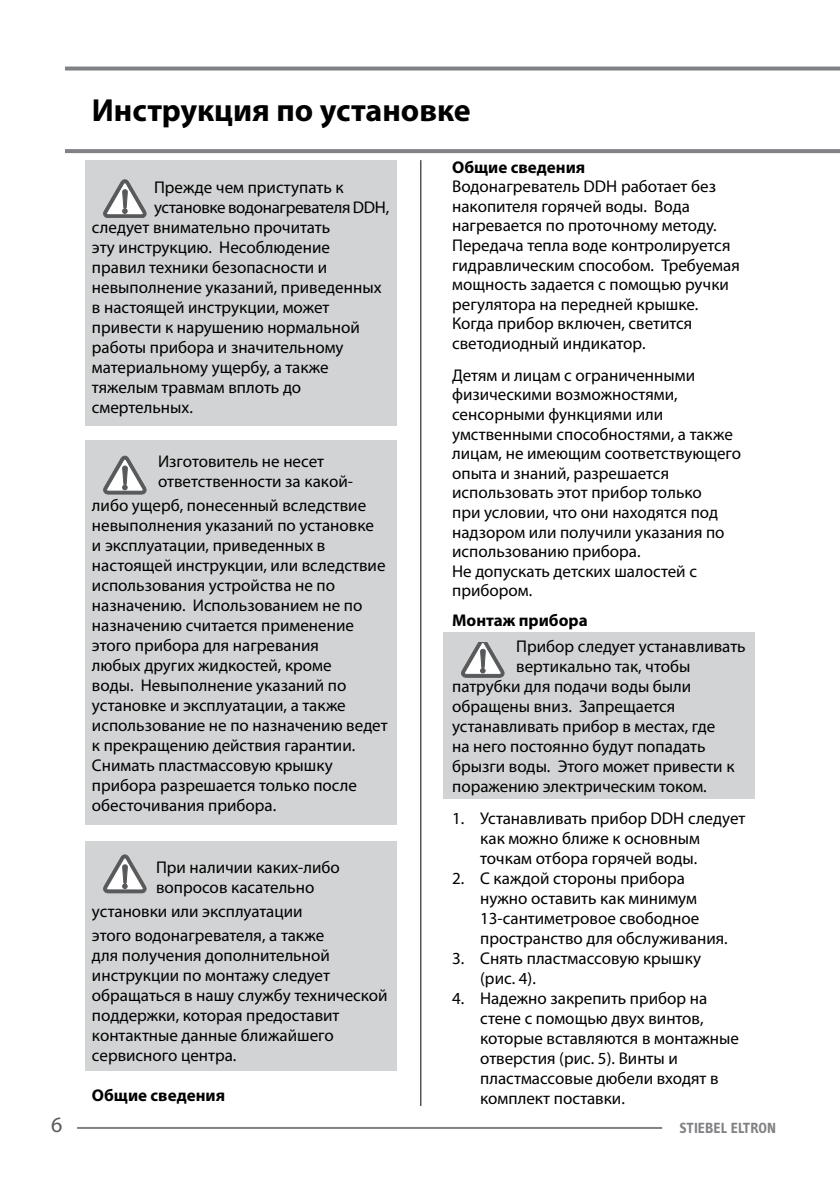
<style>
.page{position:relative;width:840px;height:1191px;background:#fff}
.page>*{position:absolute;margin:0;border:0;box-sizing:border-box;transform-origin:0 0}
.t1{font:700 32px "Myriad Pro";color:#000}
.t2{font:22px "Myriad Pro";color:#58595b}
.t3{font:17px/20px "Myriad Pro";color:#000}
.t4{font:700 17px "Myriad Pro";color:#000}
.t5{font:17px "Myriad Pro";letter-spacing:-.02em;color:#000}
.t6{font:700 15.2px "STE Info Text";color:#808285}
</style>
<div class="page">
<div style="left:85px;top:160px;width:311px;height:265px;background:#d1d3d4"></div>
<div style="left:85px;top:440px;width:311px;height:384px;background:#d1d3d4"></div>
<div style="left:442px;top:632px;width:312px;height:166px;background:#d1d3d4"></div>
<div style="left:85px;top:841px;width:311px;height:230px;background:#d1d3d4"></div>
<svg style="left:103px;top:179px;width:43px;height:39px"></svg>
<svg style="left:103px;top:456px;width:43px;height:38px"></svg>
<svg style="left:461px;top:642px;width:43px;height:35px"></svg>
<svg style="left:103px;top:854px;width:43px;height:39px"></svg>
<hr style="left:77px;top:1127px;width:584px;height:2px;background:#808285">
<svg style="left:65px;top:67px;width:774px;height:4px;background:#8e9092"></svg>
<svg style="left:65px;top:149px;width:774px;height:4px;background:#838588"></svg>
<hr style="left:420px;top:160px;width:1px;height:946px;background:#000">
<h1 class="t1" style="left:92px;top:89px;width:380px">Инструкция по установке</h1>
<p class="t3" style="left:154px;top:177px;width:191px">Прежде чем приступать к</p>
<p class="t5" style="left:154px;top:197px;width:236px">установке водонагревателя DDH,</p>
<p class="t3" style="left:92px;top:217px;width:240px">следует внимательно прочитать</p>
<p class="t3" style="left:92px;top:237px;width:239px">эту инструкцию. Несоблюдение</p>
<p class="t3" style="left:92px;top:257px;width:237px">правил техники безопасности и</p>
<p class="t3" style="left:92px;top:277px;width:291px">невыполнение указаний, приведенных</p>
<p class="t3" style="left:92px;top:297px;width:239px">в настоящей инструкции, может</p>
<p class="t3" style="left:92px;top:317px;width:269px">привести к нарушению нормальной</p>
<p class="t3" style="left:92px;top:337px;width:253px">работы прибора и значительному</p>
<p class="t3" style="left:92px;top:357px;width:238px">материальному ущербу, а также</p>
<p class="t3" style="left:92px;top:377px;width:211px">тяжелым травмам вплоть до</p>
<p class="t3" style="left:92px;top:397px;width:102px">смертельных.</p>
<p class="t3" style="left:158px;top:451px;width:196px">Изготовитель не несет ответственности за какой-</p>
<p class="t3" style="left:92px;top:495px;width:297px">либо ущерб, понесенный вследствие невыполнения указаний по установке<br>и эксплуатации, приведенных в настоящей инструкции, или вследствие использования устройства не по назначению. Использованием не по назначению считается применение этого прибора для нагревания<br>любых других жидкостей, кроме<br>воды. Невыполнение указаний по установке и эксплуатации, а также использование не по назначению ведет к прекращению действия гарантии.<br>Снимать пластмассовую крышку прибора разрешается только после обесточивания прибора.</p>
<p class="t3" style="left:156px;top:857px;width:185px">При наличии каких-либо вопросов касательно</p>
<p class="t3" style="left:92px;top:899px;width:233px;line-height:24px">установки или эксплуатации этого водонагревателя, а также</p>
<p class="t3" style="left:92px;top:945px;width:297px">для получения дополнительной инструкции по монтажу следует обращаться в нашу службу технической поддержки, которая предоставит контактные данные ближайшего сервисного центра.</p>
<p class="t4" style="left:92px;top:1084px;width:134px">Общие сведения</p>
<p class="t4" style="left:452px;top:156px;width:134px">Общие сведения</p>
<p class="t3" style="left:452px;top:176px;width:289px">Водонагреватель DDH работает без накопителя горячей воды. Вода нагревается по проточному методу.<br>Передача тепла воде контролируется гидравлическим способом. Требуемая мощность задается с помощью ручки регулятора на передней крышке.<br>Когда прибор включен, светится светодиодный индикатор.</p>
<p class="t3" style="left:452px;top:365px;width:290px">Детям и лицам с ограниченными физическими возможностями, сенсорными функциями или умственными способностями, а также лицам, не имеющим соответствующего опыта и знаний, разрешается использовать этот прибор только<br>при условии, что они находятся под надзором или получили указания по использованию прибора.<br>Не допускать детских шалостей с прибором.</p>
<p class="t4" style="left:452px;top:609px;width:137px">Монтаж прибора</p>
<p class="t3" style="left:516px;top:636px;width:231px">Прибор следует устанавливать</p>
<p class="t3" style="left:516px;top:656px;width:175px">вертикально так, чтобы</p>
<p class="t3" style="left:452px;top:676px;width:240px">патрубки для подачи воды были</p>
<p class="t3" style="left:452px;top:696px;width:224px">обращены вниз. Запрещается</p>
<p class="t3" style="left:452px;top:716px;width:264px">устанавливать прибор в местах, где</p>
<p class="t3" style="left:452px;top:736px;width:255px">на него постоянно будут попадать</p>
<p class="t3" style="left:452px;top:756px;width:284px">брызги воды. Этого может привести к</p>
<p class="t3" style="left:452px;top:776px;width:256px">поражению электрическим током.</p>
<p class="t3" style="left:480px;top:808px;width:267px;text-indent:-28px">1. Устанавливать прибор DDH следует как можно ближе к основным точкам отбора горячей воды.</p>
<p class="t3" style="left:480px;top:868px;width:249px;text-indent:-28px">2. С каждой стороны прибора нужно оставить как минимум<br>13-сантиметровое свободное пространство для обслуживания.</p>
<p class="t3" style="left:480px;top:948px;width:222px;text-indent:-28px">3. Снять пластмассовую крышку (рис. 4).</p>
<p class="t3" style="left:480px;top:988px;width:260px;text-indent:-28px">4. Надежно закрепить прибор на стене с помощью двух винтов, которые вставляются в монтажные отверстия (рис. 5). Винты и пластмассовые дюбели входят в комплект поставки.</p>
<p class="t2" style="left:51px;top:1111px;width:13px">6</p>
<p class="t6" style="left:679px;top:1118px;width:98px">STIEBEL ELTRON</p>
</div>
